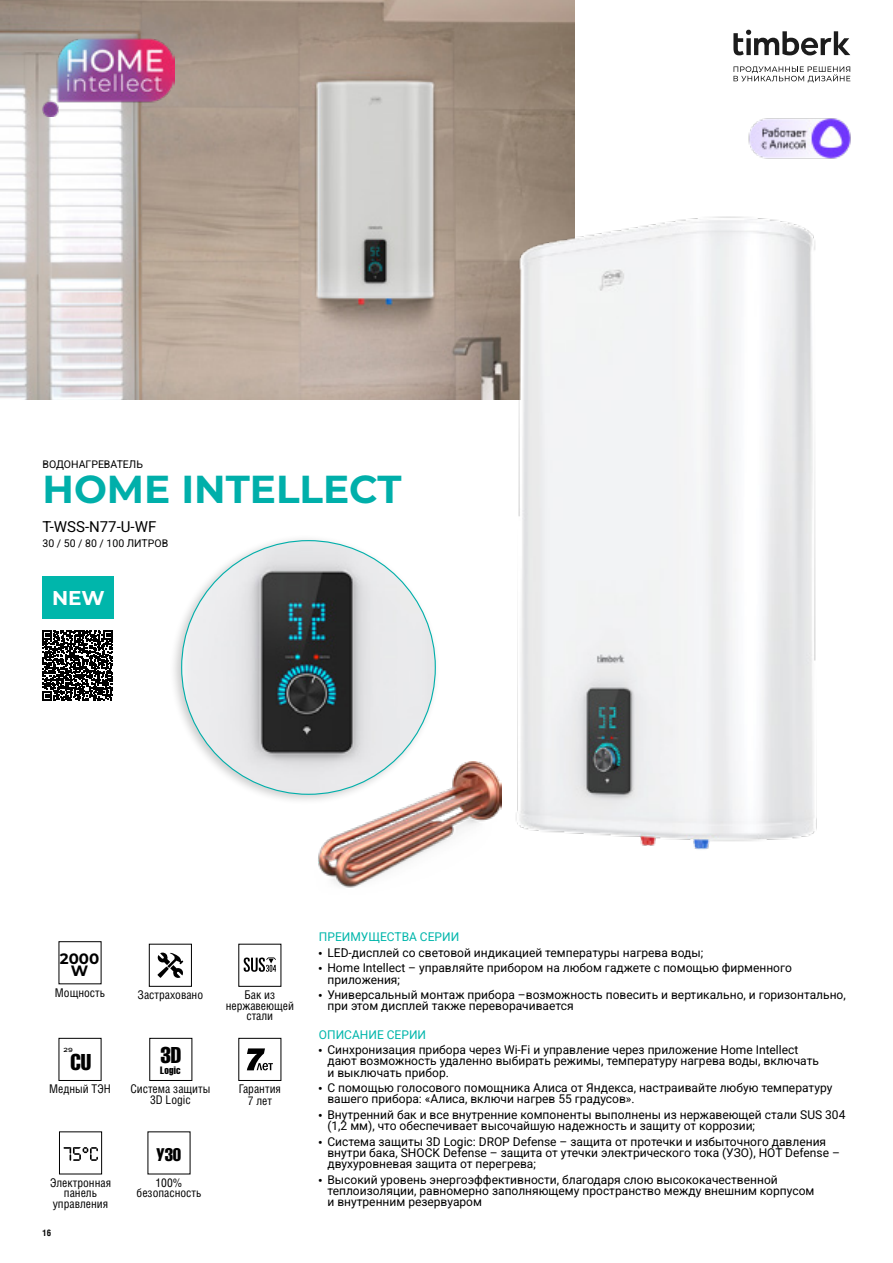
<style>
.page{position:relative;width:893px;height:1263px;background:#fff}
.page>*{position:absolute;margin:0;border:0;box-sizing:border-box;transform-origin:0 0}
.t1{font:700 39px "Montserrat";color:#00afaa}
.t2{font:22.5px "Helios Compressed C";color:#000}
.t3{font:700 19.95px "Montserrat";color:#fff}
.t4{font:18px "Helios Compressed C";color:#000}
.t5{font:15px "Roboto";color:#000}
.t6{font:700 15px/12px "Montserrat";color:#000;text-align:center}
.t7{font:12px/11.2px "Roboto";color:#000}
.t8{font:12px/10.5px "Helios Cond C";color:#000;text-align:center}
.t9{font:12px "Roboto";color:#00b6ab}
.t10{font:10.5px "Roboto";color:#000}
.t11{font:10.5px "Helios Compressed C";letter-spacing:.02em;color:#000}
.t12{font:700 9px "Helios Cond C";color:#000}
.t13{font:7.5px "Road Radio";color:#000}
.s1{font-family:"Helios Cond C"}
</style>
<div class="page">
<svg style="left:733px;top:30px;width:117px;height:25px"></svg>
<svg style="left:733px;top:66px;width:117px;height:16px"></svg>
<img style="left:0;top:0;width:574px;height:400px">
<img style="left:471px;top:197px;width:346px;height:653px">
<div style="left:43px;top:576px;width:71px;height:43px;background:#00b6ab"></div>
<div style="left:149px;top:944px;width:43px;height:42px;border:1px solid #000"></div>
<svg style="left:157px;top:952px;width:26px;height:26px"></svg>
<div style="left:150px;top:1038px;width:42px;height:43px;border:1px solid #000"></div>
<svg style="left:244px;top:957px;width:32px;height:15px"></svg>
<div style="left:239px;top:1038px;width:42px;height:43px;border:1px solid #000"></div>
<svg style="left:247px;top:1048px;width:26px;height:22px"></svg>
<div style="left:59px;top:1038px;width:42px;height:43px;border:1px solid #000"></div>
<div style="left:59px;top:1132px;width:43px;height:42px;border:1px solid #000"></div>
<svg style="left:63px;top:1147px;width:35px;height:14px"></svg>
<svg style="left:43px;top:630px;width:70px;height:70px"></svg>
<div style="left:170px;top:534px;width:271px;height:272px;background:#000;opacity:.2"></div>
<img style="left:182px;top:541px;width:253px;height:253px;border-radius:127px">
<img style="left:315px;top:762px;width:187px;height:126px">
<img style="left:43px;top:38px;width:132px;height:78px">
<img style="left:748px;top:118px;width:102px;height:41px">
<p class="t10" style="left:43px;top:457px;width:102px">ВОДОНАГРЕВАТЕЛЬ</p>
<h1 class="t1" style="left:43px;top:461px;width:361px">HOME INTELLECT</h1>
<p class="t5" style="left:43px;top:516px;width:115px">T-WSS-N77-U-WF</p>
<p class="t10" style="left:43px;top:536px;width:127px">30 / 50 / 80 / 100 ЛИТРОВ</p>
<h3 class="t3" style="left:52px;top:584px;width:54px">NEW</h3>
<p class="t6" style="left:60px;top:952px;width:41px">2000<br>W</p>
<p class="t8" style="left:55px;top:987px;width:52px">Мощность</p>
<p class="t8" style="left:138px;top:989px;width:67px">Застраховано</p>
<p class="t13" style="left:64px;top:1046px;width:11px">29</p>
<h2 class="t2" style="left:70px;top:1049px;width:22px">CU</h2>
<h2 class="t2" style="left:160px;top:1042px;width:22px">3D</h2>
<p class="t11" style="left:160px;top:1064px;width:22px">Logic</p>
<p class="t8" style="left:49px;top:1083px;width:63px">Медный ТЭН</p>
<p class="t8" style="left:130px;top:1083px;width:81px">Система защиты<br>3D Logic</p>
<h3 class="t4" style="left:157px;top:1144px;width:26px">УЗО</h3>
<p class="t8" style="left:50px;top:1177px;width:63px">Электронная панель управления</p>
<p class="t8" style="left:137px;top:1177px;width:66px">100% безопасность</p>
<p class="t12" style="left:43px;top:1227px;width:10px">16</p>
<p class="t8" style="left:226px;top:989px;width:70px">Бак из нержавеющей стали</p>
<p class="t8" style="left:239px;top:1083px;width:44px;line-height:12px">Гарантия<br>7 лет</p>
<p class="t9" style="left:319px;top:929px;width:142px">ПРЕИМУЩЕСТВА СЕРИИ</p>
<p class="t7" style="left:319px;top:946px;width:386px"><span class="s1">•</span> LED-дисплей со световой индикацией температуры нагрева воды;</p>
<p class="t7" style="left:327px;top:962px;width:466px;text-indent:-9px"><span class="s1">•</span> Home Intellect – управляйте прибором на любом гаджете с помощью фирменного приложения;</p>
<p class="t7" style="left:327px;top:989px;width:520px;text-indent:-9px"><span class="s1">•</span> Универсальный монтаж прибора –возможность повесить и вертикально, и горизонтально, при этом дисплей также переворачивается</p>
<p class="t9" style="left:319px;top:1026px;width:109px">ОПИСАНИЕ СЕРИИ</p>
<p class="t7" style="left:327px;top:1044px;width:493px;text-indent:-9px"><span class="s1">•</span> Синхронизация прибора через Wi-Fi и управление через приложение Home Intellect дают возможность удаленно выбирать режимы, температуру нагрева воды, включать и выключать прибор.</p>
<p class="t7" style="left:327px;top:1082px;width:506px;text-indent:-9px"><span class="s1">•</span> С помощью голосового помощника Алиса от Яндекса, настраивайте любую температуру вашего прибора: «Алиса, включи нагрев 55 градусов».</p>
<p class="t7" style="left:327px;top:1108px;width:519px;text-indent:-9px"><span class="s1">•</span> Внутренний бак и все внутренние компоненты выполнены из нержавеющей стали SUS 304 (1,2 мм), что обеспечивает высочайшую надежность и защиту от коррозии;</p>
<p class="t7" style="left:327px;top:1135px;width:514px;text-indent:-9px"><span class="s1">•</span> Система защиты 3D Logic: DROP Defense – защита от протечки и избыточного давления внутри бака, SHOCK Defense – защита от утечки электрического тока (УЗО), HOT Defense – двухуровневая защита от перегрева;</p>
<p class="t7" style="left:327px;top:1173px;width:488px;text-indent:-9px"><span class="s1">•</span> Высокий уровень энергоэффективности, благодаря слою высококачественной теплоизоляции, равномерно заполняющему пространство между внешним корпусом и внутренним резервуаром</p>
</div>
